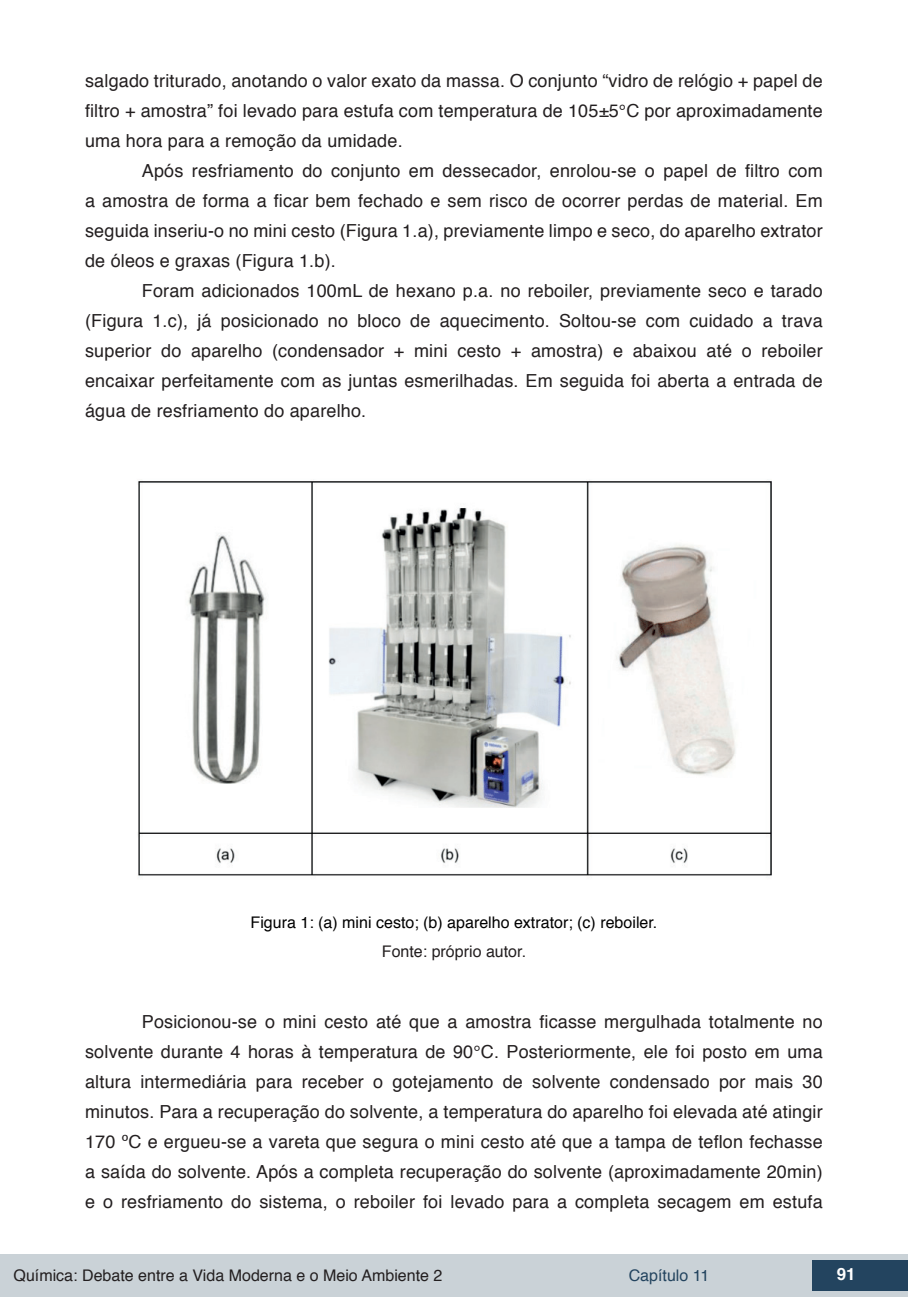
<style>
.page{position:relative;width:908px;height:1304px;background:#fff}
.page>*{position:absolute;margin:0;border:0;box-sizing:border-box;transform-origin:0 0}
.t1{font:18px/30px "Helvetica";letter-spacing:.01em;color:#231f20;text-align:justify}
.t2{font:700 16.8px "Helvetica";color:#fff}
.t3{font:16px "Helvetica";color:#231f20}
.t4{font:16px "Helvetica";color:#000}
.t5{font:16px "Helvetica";color:#23445f}
</style>
<div class="page">
<div style="left:0;top:1254px;width:906px;height:43px;background:#cad2d7"></div>
<div style="left:812px;top:1261px;width:95px;height:30px;background:#23445f"></div>
<img style="left:137px;top:481px;width:635px;height:396px">
<p class="t1" style="left:85px;top:66px;width:738px">salgado triturado, anotando o valor exato da massa. O conjunto “vidro de relógio + papel de filtro + amostra” foi levado para estufa com temperatura de 105±5°C por aproximadamente uma hora para a remoção da umidade.</p>
<p class="t1" style="left:85px;top:156px;width:738px;text-indent:57px">Após resfriamento do conjunto em dessecador, enrolou-se o papel de filtro com a amostra de forma a ficar bem fechado e sem risco de ocorrer perdas de material. Em seguida inseriu-o no mini cesto (Figura 1.a), previamente limpo e seco, do aparelho extrator de óleos e graxas (Figura 1.b).</p>
<p class="t1" style="left:85px;top:276px;width:738px;text-indent:57px">Foram adicionados 100mL de hexano p.a. no reboiler, previamente seco e tarado (Figura 1.c), já posicionado no bloco de aquecimento. Soltou-se com cuidado a trava superior do aparelho (condensador + mini cesto + amostra) e abaixou até o reboiler encaixar perfeitamente com as juntas esmerilhadas. Em seguida foi aberta a entrada de água de resfriamento do aparelho.</p>
<p class="t4" style="left:250px;top:910px;width:408px">Figura 1: (a) mini cesto; (b) aparelho extrator; (c) reboiler.</p>
<p class="t3" style="left:382px;top:939px;width:146px">Fonte: próprio autor.</p>
<p class="t1" style="left:85px;top:1007px;width:738px;text-indent:57px">Posicionou-se o mini cesto até que a amostra ficasse mergulhada totalmente no solvente durante 4 horas à temperatura de 90°C. Posteriormente, ele foi posto em uma altura intermediária para receber o gotejamento de solvente condensado por mais 30 minutos. Para a recuperação do solvente, a temperatura do aparelho foi elevada até atingir 170 ºC e ergueu-se a vareta que segura o mini cesto até que a tampa de teflon fechasse a saída do solvente. Após a completa recuperação do solvente (aproximadamente 20min) e o resfriamento do sistema, o reboiler foi levado para a completa secagem em estufa</p>
<p class="t3" style="left:14px;top:1263px;width:430px">Química: Debate entre a Vida Moderna e o Meio Ambiente 2</p>
<p class="t5" style="left:628px;top:1263px;width:82px">Capítulo 11</p>
<p class="t2" style="left:836px;top:1261px;width:20px">91</p>
</div>
